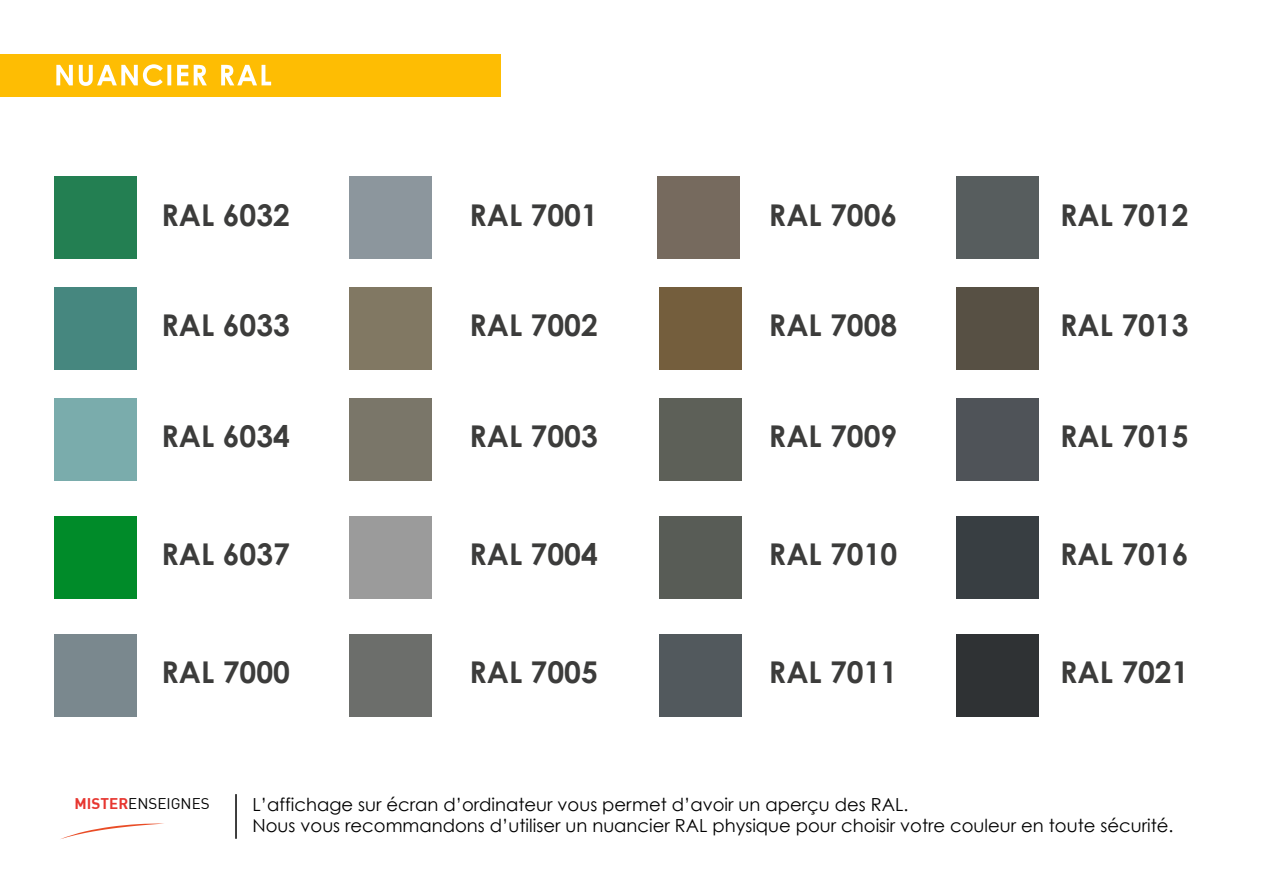
<style>
.page{position:relative;width:1263px;height:893px;background:#fff}
.page>*{position:absolute;margin:0;border:0;box-sizing:border-box;transform-origin:0 0}
.t1{font:700 30px "Century Gothic";color:#3c3c3b}
.t2{font:18px/21.6px "Century Gothic";color:#000}
.t3{font:15.15px "DIN";color:#000}
.s1{font-weight:700;color:#e73630}
</style>
<div class="page">
<svg style="left:61px;top:823px;width:103px;height:16px"></svg>
<div style="left:54px;top:176px;width:83px;height:83px;background:#237f52"></div>
<div style="left:54px;top:287px;width:83px;height:83px;background:#46877f"></div>
<div style="left:54px;top:398px;width:83px;height:82px;background:#7aacac"></div>
<div style="left:54px;top:516px;width:83px;height:82px;background:#008b29"></div>
<div style="left:54px;top:634px;width:83px;height:82px;background:#7a888e"></div>
<div style="left:349px;top:176px;width:83px;height:83px;background:#8c969d"></div>
<div style="left:349px;top:287px;width:83px;height:83px;background:#817863"></div>
<div style="left:349px;top:398px;width:83px;height:82px;background:#7a7669"></div>
<div style="left:349px;top:516px;width:83px;height:82px;background:#9b9b9b"></div>
<div style="left:349px;top:634px;width:83px;height:82px;background:#6c6e6b"></div>
<div style="left:657px;top:176px;width:83px;height:83px;background:#766a5e"></div>
<div style="left:659px;top:287px;width:83px;height:83px;background:#745e3d"></div>
<div style="left:659px;top:398px;width:83px;height:82px;background:#5d6058"></div>
<div style="left:659px;top:516px;width:83px;height:82px;background:#585c56"></div>
<div style="left:659px;top:634px;width:83px;height:82px;background:#52595d"></div>
<div style="left:956px;top:176px;width:83px;height:83px;background:#575d5e"></div>
<div style="left:956px;top:287px;width:83px;height:83px;background:#575044"></div>
<div style="left:956px;top:398px;width:83px;height:82px;background:#4f5358"></div>
<div style="left:956px;top:516px;width:83px;height:82px;background:#383e42"></div>
<div style="left:956px;top:634px;width:83px;height:82px;background:#2f3234"></div>
<hr style="left:235px;top:794px;width:2px;height:45px;background:#000">
<div style="left:0;top:54px;width:500px;height:42px;background:#febd03"></div>
<svg style="left:56px;top:64px;width:215px;height:22px"></svg>
<h1 class="t1" style="left:162px;top:192px;width:130px">RAL 6032</h1>
<h1 class="t1" style="left:469px;top:192px;width:130px">RAL 7001</h1>
<h1 class="t1" style="left:769px;top:192px;width:130px">RAL 7006</h1>
<h1 class="t1" style="left:1060px;top:192px;width:130px">RAL 7012</h1>
<h1 class="t1" style="left:162px;top:302px;width:130px">RAL 6033</h1>
<h1 class="t1" style="left:469px;top:302px;width:130px">RAL 7002</h1>
<h1 class="t1" style="left:769px;top:302px;width:130px">RAL 7008</h1>
<h1 class="t1" style="left:1060px;top:302px;width:130px">RAL 7013</h1>
<h1 class="t1" style="left:162px;top:413px;width:130px">RAL 6034</h1>
<h1 class="t1" style="left:469px;top:413px;width:130px">RAL 7003</h1>
<h1 class="t1" style="left:769px;top:413px;width:130px">RAL 7009</h1>
<h1 class="t1" style="left:1060px;top:413px;width:130px">RAL 7015</h1>
<h1 class="t1" style="left:162px;top:531px;width:130px">RAL 6037</h1>
<h1 class="t1" style="left:469px;top:531px;width:130px">RAL 7004</h1>
<h1 class="t1" style="left:769px;top:531px;width:130px">RAL 7010</h1>
<h1 class="t1" style="left:1060px;top:531px;width:130px">RAL 7016</h1>
<h1 class="t1" style="left:162px;top:649px;width:130px">RAL 7000</h1>
<h1 class="t1" style="left:469px;top:649px;width:130px">RAL 7005</h1>
<h1 class="t1" style="left:769px;top:649px;width:130px">RAL 7011</h1>
<h1 class="t1" style="left:1060px;top:649px;width:130px">RAL 7021</h1>
<p class="t3" style="left:75px;top:796px;width:137px"><span class="s1">MISTER</span>ENSEIGNES</p>
<p class="t2" style="left:253px;top:793px;width:922px">L’affichage sur écran d’ordinateur vous permet d’avoir un aperçu des RAL.<br>Nous vous recommandons d’utiliser un nuancier RAL physique pour choisir votre couleur en toute sécurité.</p>
</div>
